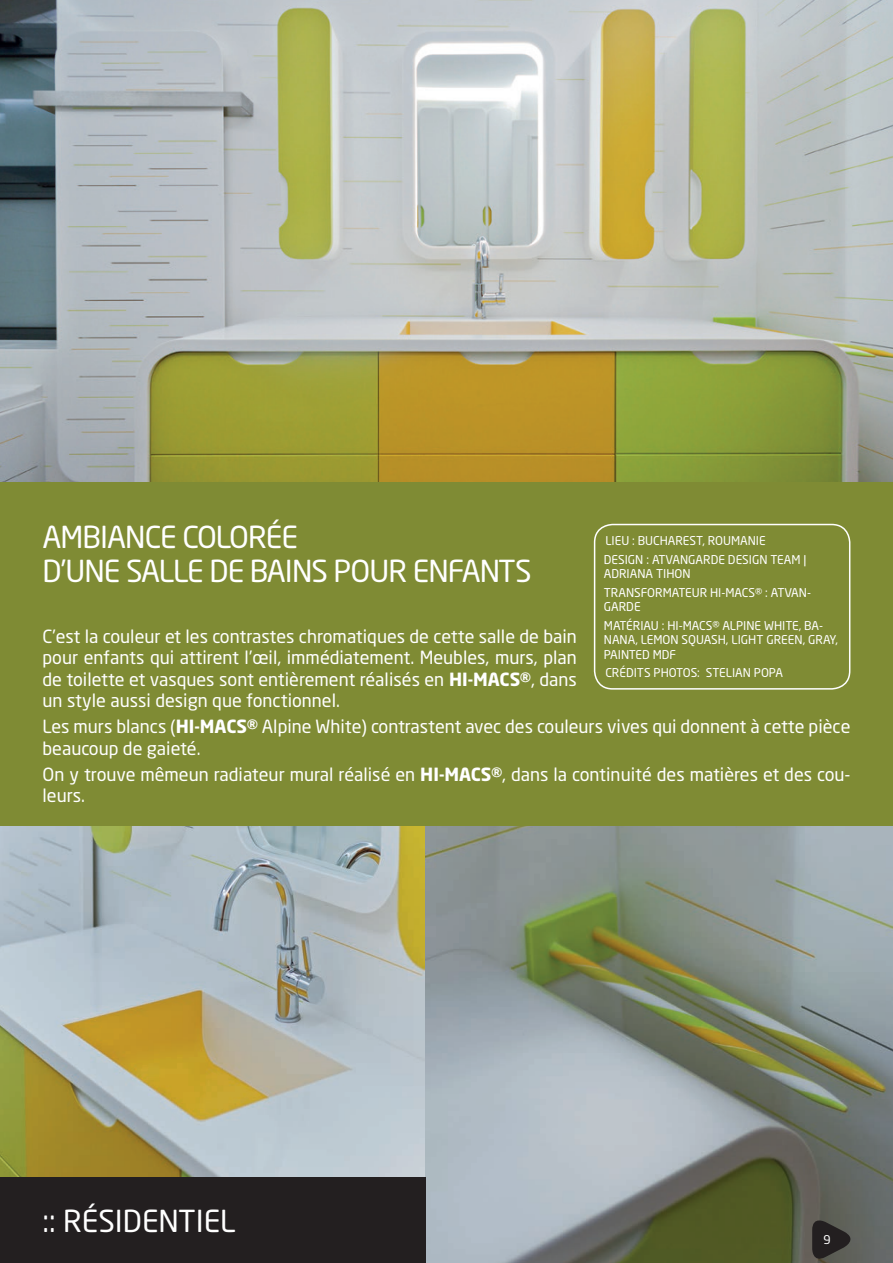
<style>
.page{position:relative;width:893px;height:1263px;background:#fff}
.page>*{position:absolute;margin:0;border:0;box-sizing:border-box;transform-origin:0 0}
.t1{font:30px/34.2px "Neo Sans Pro";letter-spacing:-.03em;color:#fff}
.t2{font:30px "Neo Sans Pro";color:#fff}
.t3{font:18px/21.6px "Neo Sans Pro";color:#fff}
.t4{font:12px/18.6px "Neo Sans Pro";color:#fff}
.s1{font-weight:700}
</style>
<div class="page">
<img style="left:0;top:0;width:893px;height:483px">
<img style="left:424px;top:826px;width:469px;height:437px">
<img style="left:0;top:826px;width:424px;height:352px">
<div style="left:0;top:483px;width:893px;height:343px;background:#7f8b34"></div>
<div style="left:594px;top:524px;width:256px;height:166px;border:2px solid #fff;border-radius:18px"></div>
<svg style="left:812px;top:1215px;width:47px;height:48px"></svg>
<div style="left:0;top:1178px;width:425px;height:85px;background:#231f20"></div>
<h1 class="t1" style="left:43px;top:520px;width:491px">AMBIANCE COLORÉE<br>D’UNE SALLE DE BAINS POUR ENFANTS</h1>
<p class="t4" style="left:604px;top:531px;width:204px">LIEU : BUCHAREST, ROUMANIE<br>DESIGN : ATVANGARDE DESIGN TEAM |</p>
<p class="t4" style="left:604px;top:564px;width:209px">ADRIANA TIHON<br>TRANSFORMATEUR HI-MACS® : ATVAN-</p>
<p class="t4" style="left:604px;top:597px;width:221px">GARDE<br>MATÉRIAU : HI-MACS® ALPINE WHITE, BA-</p>
<p class="t4" style="left:604px;top:632px;width:236px;line-height:14.4px">NANA, LEMON SQUASH, LIGHT GREEN, GRAY,<br>PAINTED MDF</p>
<p class="t4" style="left:605px;top:663px;width:179px">CRÉDITS PHOTOS: STELIAN POPA</p>
<p class="t3" style="left:43px;top:625px;width:536px;text-align:justify">C’est la couleur et les contrastes chromatiques de cette salle de bain pour enfants qui attirent l’œil, immédiatement. Meubles, murs, plan de toilette et vasques sont entièrement réalisés en <span class="s1">HI-MACS®</span>, dans un style aussi design que fonctionnel.</p>
<p class="t3" style="left:43px;top:715px;width:809px">Les murs blancs (<span class="s1">HI-MACS®</span> Alpine White) contrastent avec des couleurs vives qui donnent à cette pièce beaucoup de gaieté.</p>
<p class="t3" style="left:43px;top:763px;width:809px">On y trouve mêmeun radiateur mural réalisé en <span class="s1">HI-MACS®</span>, dans la continuité des matières et des cou&shy;leurs.</p>
<h1 class="t2" style="left:43px;top:1202px;width:195px">:: RÉSIDENTIEL</h1>
<p class="t4" style="left:823px;top:1230px;width:9px">9</p>
</div>
